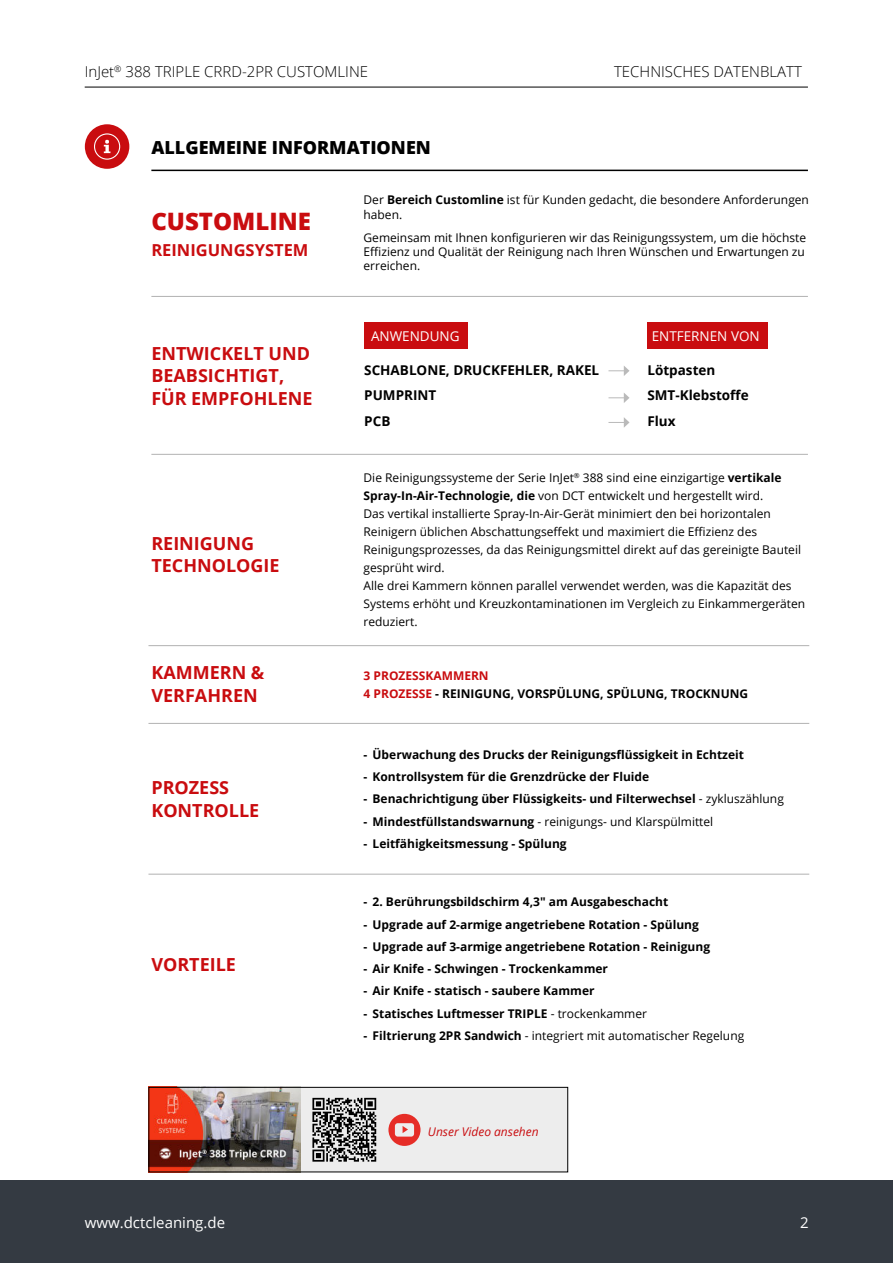
<style>
.page{position:relative;width:893px;height:1263px;background:#fff}
.page>*{position:absolute;margin:0;border:0;box-sizing:border-box;transform-origin:0 0}
.t1{font:800 24px "Open Sans";color:#c90c0f}
.t2{font:700 18px/22.5px "Open Sans";color:#c90c0f}
.t3{font:800 18px "Open Sans";color:#000}
.t4{font:700 16.5px "Open Sans";color:#c90c0f}
.t5{font:300 15px "Open Sans";color:#000}
.t6{font:15px "Open Sans";color:#fff}
.t7{font:700 13.5px "Open Sans";color:#000}
.t8{font:13.5px "Open Sans";color:#fff}
.t9{font:12px/18px "Open Sans";color:#000}
.t10{font:700 12px/18px "Open Sans";color:#000}
.t11{font:italic 12px "Open Sans";color:#c90c0f}
.s1{font-weight:700}
.s2{color:#c90c0f}
.s3{font-weight:400}
</style>
<div class="page">
<hr style="left:85px;top:87px;width:723px;height:1px;background:#000">
<div style="left:0;top:1180px;width:893px;height:83px;background:#343a42"></div>
<hr style="left:151px;top:170px;width:657px;height:1px;background:#000">
<div style="left:85px;top:124px;width:44px;height:45px;background:#c90c0f;border-radius:50%"></div>
<svg style="left:104px;top:140px;width:6px;height:13px"></svg>
<div style="left:94px;top:133px;width:26px;height:27px;border:1px solid #fff;border-radius:50%"></div>
<hr style="left:151px;top:296px;width:657px;height:1px;background:#b2b2b2">
<hr style="left:151px;top:454px;width:657px;height:1px;background:#b2b2b2">
<hr style="left:148px;top:645px;width:661px;height:1px;background:#b2b2b2">
<hr style="left:148px;top:723px;width:661px;height:1px;background:#b2b2b2">
<hr style="left:148px;top:874px;width:661px;height:1px;background:#b2b2b2">
<div style="left:149px;top:1087px;width:419px;height:85px;background:#ededed"></div>
<img style="left:150px;top:1089px;width:150px;height:81px">
<div style="left:388px;top:1114px;width:32px;height:32px;background:#e62d27;border-radius:50%"></div>
<svg style="left:395px;top:1123px;width:19px;height:13px"></svg>
<div style="left:148px;top:1087px;width:420px;height:85px;border:1px solid #000"></div>
<svg style="left:312px;top:1098px;width:64px;height:64px"></svg>
<div style="left:364px;top:322px;width:104px;height:27px;background:#c90c0f"></div>
<div style="left:647px;top:322px;width:120px;height:27px;background:#c90c0f"></div>
<svg style="left:608px;top:366px;width:21px;height:10px"></svg>
<svg style="left:608px;top:393px;width:21px;height:10px"></svg>
<svg style="left:608px;top:417px;width:21px;height:11px"></svg>
<p class="t5" style="left:85px;top:66px;width:285px">InJet<sup>®</sup> 388 TRIPLE CRRD-2PR CUSTOMLINE</p>
<p class="t5" style="left:614px;top:66px;width:189px">TECHNISCHES DATENBLATT</p>
<h2 class="t3" style="left:151px;top:141px;width:281px">ALLGEMEINE INFORMATIONEN</h2>
<h1 class="t1" style="left:151px;top:212px;width:161px">CUSTOMLINE</h1>
<h3 class="t4" style="left:151px;top:243px;width:159px">REINIGUNGSYSTEM</h3>
<h2 class="t2" style="left:151px;top:344px;width:163px">ENTWICKELT UND<br>BEABSICHTIGT,<br>FÜR EMPFOHLENE</h2>
<h2 class="t2" style="left:151px;top:534px;width:130px">REINIGUNG<br>TECHNOLOGIE</h2>
<h2 class="t2" style="left:151px;top:663px;width:115px">KAMMERN &amp;<br>VERFAHREN</h2>
<h2 class="t2" style="left:151px;top:778px;width:109px">PROZESS<br>KONTROLLE</h2>
<h2 class="t2" style="left:151px;top:955px;width:86px">VORTEILE</h2>
<p class="t9" style="left:364px;top:194px;width:447px;line-height:14.4px">Der <span class="s1">Bereich Customline</span> ist für Kunden gedacht, die besondere Anforderungen haben.</p>
<p class="t9" style="left:364px;top:230px;width:444px;line-height:14.4px;text-align:justify">Gemeinsam mit Ihnen konfigurieren wir das Reinigungssystem, um die höchste Effizienz und Qualität der Reinigung nach Ihren Wünschen und Erwartungen zu erreichen.</p>
<p class="t8" style="left:371px;top:330px;width:90px">ANWENDUNG</p>
<p class="t8" style="left:652px;top:330px;width:110px">ENTFERNEN VON</p>
<p class="t7" style="left:364px;top:365px;width:236px">SCHABLONE, DRUCKFEHLER, RAKEL</p>
<p class="t7" style="left:647px;top:365px;width:69px">Lötpasten</p>
<p class="t7" style="left:364px;top:390px;width:74px">PUMPRINT</p>
<p class="t7" style="left:647px;top:386px;width:103px">SMT-Klebstoffe</p>
<p class="t7" style="left:364px;top:416px;width:28px">PCB</p>
<p class="t7" style="left:647px;top:416px;width:30px">Flux</p>
<p class="t9" style="left:364px;top:469px;width:443px">Die Reinigungssysteme der Serie InJet<sup>®</sup> 388 sind eine einzigartige <span class="s1">vertikale Spray-In-Air-Technologie, die</span> von DCT entwickelt und hergestellt wird.<br>Das vertikal installierte Spray-In-Air-Gerät minimiert den bei horizontalen Reinigern üblichen Abschattungseffekt und maximiert die Effizienz des Reinigungsprozesses, da das Reinigungsmittel direkt auf das gereinigte Bauteil gesprüht wird.<br>Alle drei Kammern können parallel verwendet werden, was die Kapazität des Systems erhöht und Kreuzkontaminationen im Vergleich zu Einkammergeräten reduziert.</p>
<p class="t10" style="left:364px;top:667px;width:386px"><span class="s2">3 PROZESSKAMMERN<br>4 PROZESSE</span> - REINIGUNG, VORSPÜLUNG, SPÜLUNG, TROCKNUNG</p>
<p class="t10" style="left:364px;top:745px;width:382px">- Überwachung des Drucks der Reinigungsflüssigkeit in Echtzeit</p>
<p class="t10" style="left:364px;top:767px;width:287px">- Kontrollsystem für die Grenzdrücke der Fluide</p>
<p class="t10" style="left:364px;top:790px;width:422px">- Benachrichtigung über Flüssigkeits- und Filterwechsel <span class="s3">- zykluszählung</span></p>
<p class="t9" style="left:364px;top:813px;width:351px"><span class="s1">- Mindestfüllstandswarnung</span> - reinigungs- und Klarspülmittel</p>
<p class="t10" style="left:364px;top:834px;width:205px">- Leitfähigkeitsmessung - Spülung</p>
<p class="t10" style="left:364px;top:893px;width:306px">- 2. Berührungsbildschirm 4,3" am Ausgabeschacht</p>
<p class="t10" style="left:364px;top:915px;width:337px">- Upgrade auf 2-armige angetriebene Rotation - Spülung</p>
<p class="t10" style="left:364px;top:939px;width:348px">- Upgrade auf 3-armige angetriebene Rotation - Reinigung</p>
<p class="t10" style="left:364px;top:961px;width:246px">- Air Knife - Schwingen - Trockenkammer</p>
<p class="t10" style="left:364px;top:983px;width:233px">- Air Knife - statisch - saubere Kammer</p>
<p class="t10" style="left:364px;top:1005px;width:285px">- Statisches Luftmesser TRIPLE <span class="s3">- trockenkammer</span></p>
<p class="t9" style="left:364px;top:1028px;width:382px"><span class="s1">- Filtrierung 2PR Sandwich</span> - integriert mit automatischer Regelung</p>
<p class="t11" style="left:428px;top:1124px;width:112px">Unser Video ansehen</p>
<p class="t6" style="left:85px;top:1216px;width:142px">www.dctcleaning.de</p>
<p class="t6" style="left:800px;top:1216px;width:10px">2</p>
</div>
